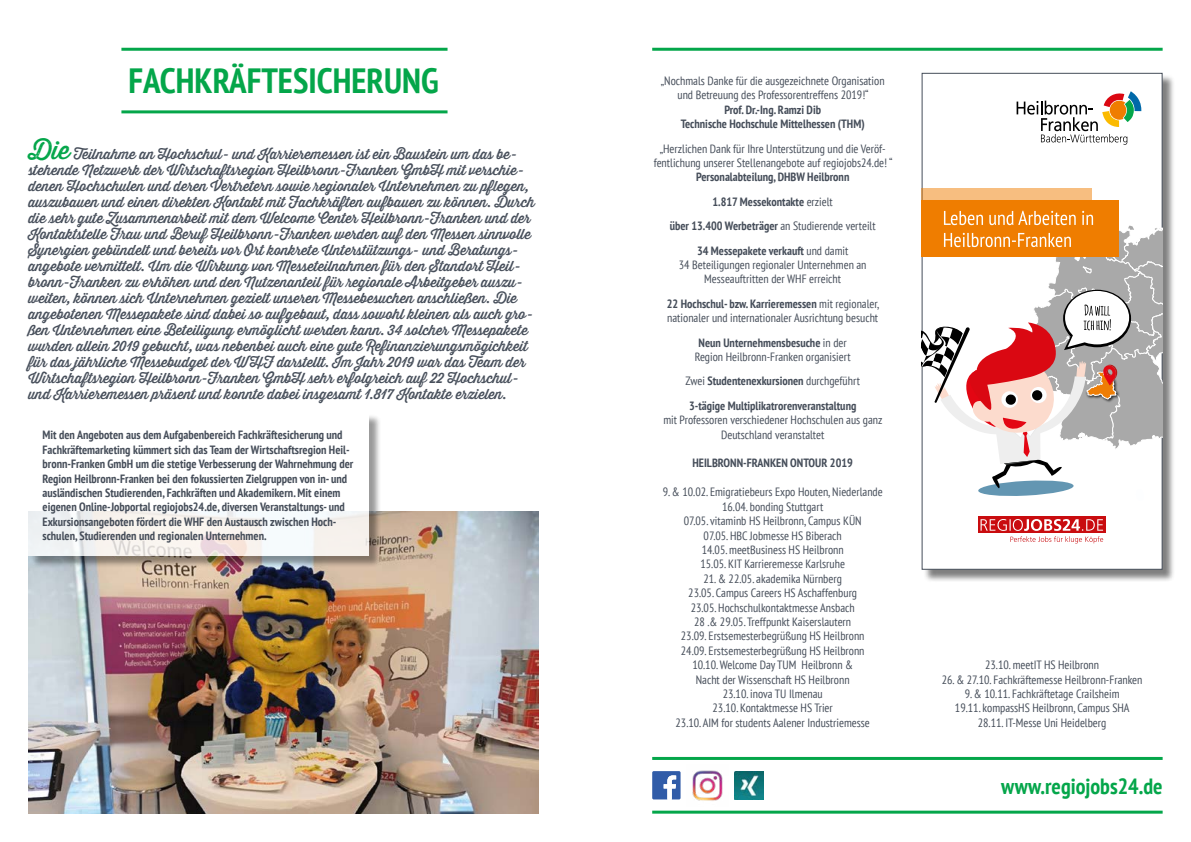
<style>
.page{position:relative;width:1191px;height:842px;background:#fff}
.page>*{position:absolute;margin:0;border:0;box-sizing:border-box;transform-origin:0 0}
.t1{font:700 condensed 35px "PT Sans";color:#04a64a}
.t2{font:700 condensed 22px "PT Sans";color:#04a64a}
.t3{font:14px/16px "Thirsty Rough Reg One";color:#454d59}
.t4{font:condensed 12px/14.4px "PT Sans";color:#454d59;text-align:center}
.t5{font:700 condensed 12px/14.4px "PT Sans";color:#454d59;text-align:center}
.s1{font-size:25px;color:#04a64a}
.s2{font-weight:400}
.s3{font-weight:700}
</style>
<div class="page">
<hr style="left:121px;top:110px;width:326px;height:3px;background:#04a64a">
<hr style="left:121px;top:48px;width:326px;height:3px;background:#04a64a">
<hr style="left:652px;top:48px;width:510px;height:3px;background:#04a64a">
<hr style="left:652px;top:811px;width:510px;height:3px;background:#04a64a">
<hr style="left:652px;top:757px;width:510px;height:3px;background:#04a64a">
<img style="left:28px;top:511px;width:511px;height:303px">
<div style="left:30px;top:414px;width:351px;height:154px;background:#000;opacity:.5"></div>
<svg style="left:28px;top:414px;width:341px;height:142px"></svg>
<div style="left:923px;top:74px;width:252px;height:509px;background:#000;opacity:.5"></div>
<div style="left:921px;top:73px;width:241px;height:497px;background:#fff;border:1px solid #454d59"></div>
<div style="left:978px;top:517px;width:127px;height:16px;background:#c90c0f"></div>
<svg style="left:980px;top:519px;width:123px;height:24px"></svg>
<div style="left:921px;top:200px;width:198px;height:57px;background:#ef7d00"></div>
<div style="left:921px;top:188px;width:170px;height:13px;background:#f7be80"></div>
<svg style="left:1016px;top:91px;width:125px;height:54px"></svg>
<svg style="left:921px;top:209px;width:241px;height:292px"></svg>
<svg style="left:652px;top:771px;width:28px;height:28px"></svg>
<img style="left:692px;top:770px;width:31px;height:31px">
<img style="left:735px;top:771px;width:28px;height:28px">
<h1 class="t1" style="left:129px;top:58px;width:311px">FACHKRÄFTESICHERUNG</h1>
<p class="t3" style="left:28px;top:146px;width:508px"><span class="s1">Die</span> Teilnahme an Hochschul- und Karrieremessen ist ein Baustein um das be&shy;stehende Netzwerk der Wirtschaftsregion Heilbronn-Franken GmbH mit verschie&shy;denen Hochschulen und deren Vertretern sowie regionaler Unternehmen zu pflegen, auszubauen und einen direkten Kontakt mit Fachkräften aufbauen zu können. Durch die sehr gute Zusammenarbeit mit dem Welcome Center Heilbronn-Franken und der Kontaktstelle Frau und Beruf Heilbronn-Franken werden auf den Messen sinnvolle Synergien gebündelt und bereits vor Ort konkrete Unterstützungs- und Beratungs&shy;angebote vermittelt. Um die Wirkung von Messeteilnahmen für den Standort Heil&shy;bronn-Franken zu erhöhen und den Nutzenanteil für regionale Arbeitgeber auszu&shy;weiten, können sich Unternehmen gezielt unseren Messebesuchen anschließen. Die angebotenen Messepakete sind dabei so aufgebaut, dass sowohl kleinen als auch gro&shy;ßen Unternehmen eine Beteiligung ermöglicht werden kann. 34 solcher Messepakete wurden allein 2019 gebucht, was nebenbei auch eine gute Refinanzierungsmögichkeit für das jährliche Messebudget der W HF darstellt. Im Jahr 2019 war das Team der Wirtschaftsregion Heilbronn-Franken GmbH sehr erfolgreich auf 22 Hochschul&shy;und Karrieremessen präsent und konnte dabei insgesamt 1.817 Kontakte erzielen.</p>
<p class="t5" style="left:43px;top:428px;width:312px;text-align:left">Mit den Angeboten aus dem Aufgabenbereich Fachkräftesicherung und Fachkräftemarketing kümmert sich das Team der Wirtschaftsregion Heil&shy;bronn-Franken GmbH um die stetige Verbesserung der Wahrnehmung der Region Heilbronn-Franken bei den fokussierten Zielgruppen von in- und ausländischen Studierenden, Fachkräften und Akademikern. Mit einem eigenen Online-Jobportal regiojobs24.de, diversen Veranstaltungs- und Exkursionsangeboten fördert die WHF den Austausch zwischen Hoch&shy;schulen, Studierenden und regionalen Unternehmen.</p>
<p class="t4" style="left:661px;top:73px;width:225px">„Nochmals Danke für die ausgezeichnete Organisation und Betreuung des Professorentreffens 2019!“</p>
<p class="t5" style="left:680px;top:102px;width:185px">Prof. Dr.-Ing. Ramzi Dib<br>Technische Hochschule Mittelhessen (THM)</p>
<p class="t4" style="left:653px;top:141px;width:240px">„Herzlichen Dank für Ihre Unterstützung und die Veröf&shy;fentlichung unserer Stellenangebote auf regiojobs24.de! “</p>
<p class="t5" style="left:669px;top:165px;width:207px;line-height:24.4px">Personalabteilung, DHBW Heilbronn<br>1.817 Messekontakte <span class="s2">erzielt<br></span>über 13.400 Werbeträger <span class="s2">an Studierende verteilt </span>34 Messepakete verkauft <span class="s2">und damit</span></p>
<p class="t4" style="left:679px;top:257px;width:189px">34 Beteiligungen regionaler Unternehmen an<br>Messeauftritten der WHF erreicht</p>
<p class="t4" style="left:667px;top:296px;width:214px;text-align:left"><span class="s3">22 Hochschul- bzw. Karrieremessen</span> mit regionaler, nationaler und internationaler Ausrichtung besucht</p>
<p class="t4" style="left:695px;top:335px;width:157px"><span class="s3">Neun Unternehmensbesuche</span> in der<br>Region Heilbronn-Franken organisiert</p>
<p class="t5" style="left:685px;top:369px;width:176px;line-height:24.4px"><span class="s2">Zwei</span> Studentenexkursionen <span class="s2">durchgeführt<br></span>3-tägige Multiplikatrorenveranstaltung</p>
<p class="t4" style="left:663px;top:413px;width:220px">mit Professoren verschiedener Hochschulen aus ganz<br>Deutschland veranstaltet</p>
<p class="t5" style="left:692px;top:456px;width:162px">HEILBRONN-FRANKEN ONTOUR 2019</p>
<p class="t4" style="left:662px;top:485px;width:222px">9. &amp; 10.02. Emigratiebeurs Expo Houten, Niederlande 16.04. bonding Stuttgart<br>07.05. vitaminb HS Heilbronn, Campus KÜN<br>07.05. HBC Jobmesse HS Biberach<br>14.05. meetBusiness HS Heilbronn<br>15.05. KIT Karrieremesse Karlsruhe</p>
<p class="t4" style="left:675px;top:571px;width:196px">21. &amp; 22.05. akademika Nürnberg<br>23.05. Campus Careers HS Aschaffenburg 23.05. Hochschulkontaktmesse Ansbach<br>28 .&amp; 29.05. Treffpunkt Kaiserslautern<br>23.09. Erstsemesterbegrüßung HS Heilbronn 24.09. Erstsemesterbegrüßung HS Heilbronn 10.10. Welcome Day TUM Heilbronn &amp;<br>Nacht der Wissenschaft HS Heilbronn<br>23.10. inova TU Ilmenau<br>23.10. Kontaktmesse HS Trier<br>23.10. AIM for students Aalener Industriemesse</p>
<p class="t4" style="left:985px;top:657px;width:115px">23.10. meetIT HS Heilbronn</p>
<p class="t4" style="left:941px;top:672px;width:202px">26. &amp; 27.10. Fachkräftemesse Heilbronn-Franken</p>
<p class="t4" style="left:955px;top:686px;width:176px">9. &amp; 10.11. Fachkräftetage Crailsheim<br>19.11. kompassHS Heilbronn, Campus SHA<br>28.11. IT-Messe Uni Heidelberg</p>
<h2 class="t2" style="left:1001px;top:771px;width:163px">www.regiojobs24.de</h2>
</div>
